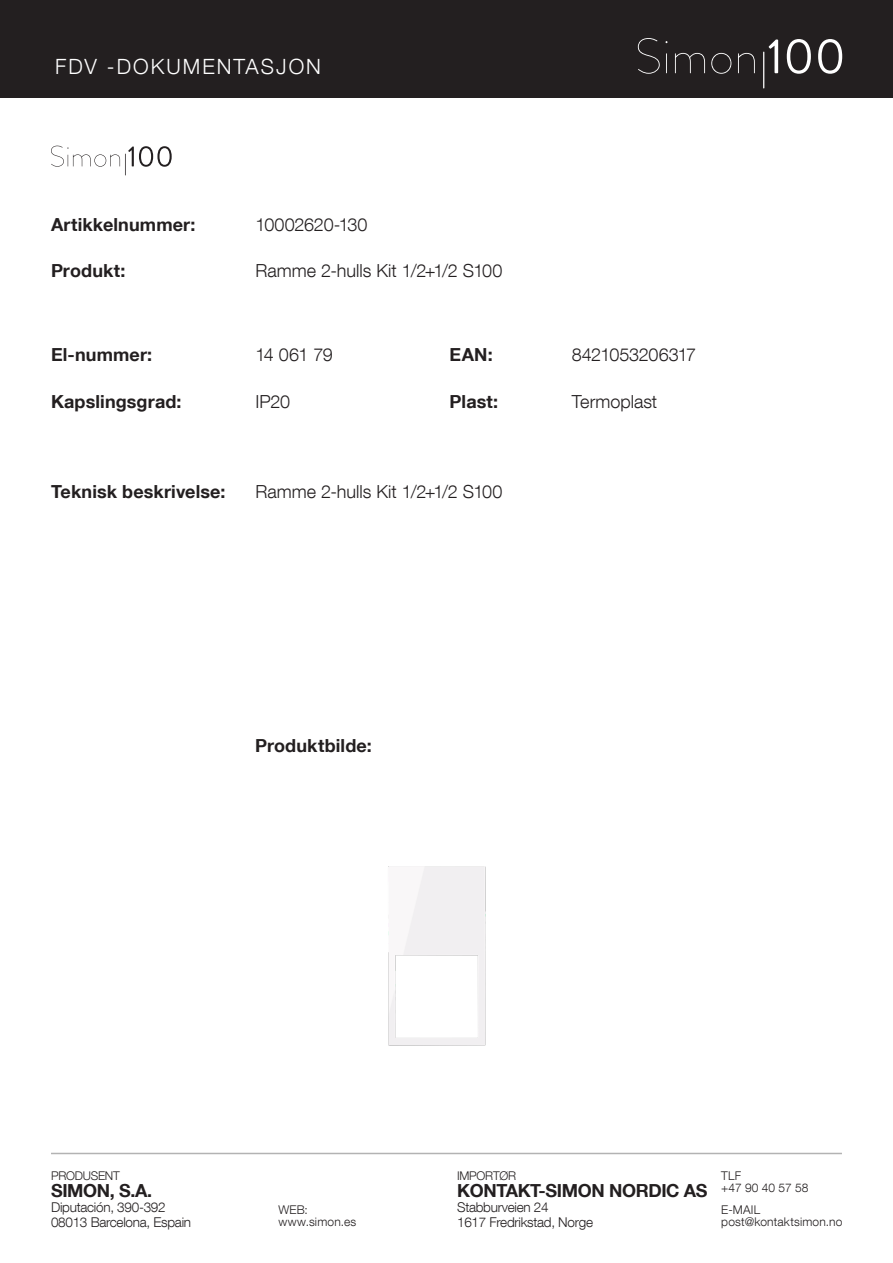
<style>
.page{position:relative;width:893px;height:1263px;background:#fff}
.page>*{position:absolute;margin:0;border:0;box-sizing:border-box;transform-origin:0 0}
.t1{font:300 21px "Helvetica Neue LT Com";letter-spacing:.095em;color:#fff}
.t2{font:700 18px "Helvetica Neue LT Com";letter-spacing:.005em;color:#231f20}
.t3{font:300 18px "Helvetica Neue LT Com";color:#231f20}
.t4{font:700 18px "Helvetica Neue LT Com";letter-spacing:-.02em;color:#231f20}
.t5{font:300 18px "Helvetica Neue LT Com";letter-spacing:-.02em;color:#231f20}
.t6{font:300 13.5px/15px "Helvetica Neue LT Com";letter-spacing:-.02em;color:#231f20}
.t7{font:300 12px/12px "Helvetica Neue LT Com";letter-spacing:.01em;color:#231f20}
.t8{font:300 12px "Helvetica Neue LT Com";letter-spacing:-.02em;color:#231f20}
</style>
<div class="page">
<div style="left:0;top:0;width:893px;height:98px;background:#231f20"></div>
<svg style="left:638px;top:38px;width:29px;height:36px"></svg>
<svg style="left:675px;top:53px;width:30px;height:20px"></svg>
<svg style="left:711px;top:53px;width:20px;height:21px"></svg>
<svg style="left:738px;top:53px;width:17px;height:20px"></svg>
<svg style="left:768px;top:40px;width:10px;height:33px"></svg>
<svg style="left:787px;top:39px;width:24px;height:35px"></svg>
<svg style="left:818px;top:39px;width:24px;height:35px"></svg>
<hr style="left:763px;top:52px;width:1px;height:36px;background:#fff">
<hr style="left:51px;top:1153px;width:791px;height:1px;background:#b3b3b3">
<svg style="left:51px;top:146px;width:121px;height:29px"></svg>
<img style="left:388px;top:866px;width:98px;height:180px">
<p class="t1" style="left:55px;top:53px;width:267px">FDV -DOKUMENTASJON</p>
<p class="t2" style="left:51px;top:213px;width:146px">Artikkelnummer:</p>
<p class="t2" style="left:51px;top:259px;width:76px">Produkt:</p>
<p class="t3" style="left:255px;top:213px;width:113px">10002620-130</p>
<p class="t3" style="left:255px;top:260px;width:248px">Ramme 2-hulls Kit 1/2+1/2 S100</p>
<p class="t2" style="left:51px;top:343px;width:103px">El-nummer:</p>
<p class="t2" style="left:51px;top:390px;width:132px">Kapslingsgrad:</p>
<p class="t2" style="left:450px;top:390px;width:50px">Plast:</p>
<p class="t2" style="left:450px;top:343px;width:45px">EAN:</p>
<p class="t3" style="left:255px;top:344px;width:79px">14 061 79</p>
<p class="t3" style="left:255px;top:390px;width:36px">IP20</p>
<p class="t3" style="left:572px;top:390px;width:87px">Termoplast</p>
<p class="t5" style="left:572px;top:344px;width:126px">8421053206317</p>
<p class="t2" style="left:51px;top:480px;width:176px">Teknisk beskrivelse:</p>
<p class="t3" style="left:255px;top:481px;width:248px">Ramme 2-hulls Kit 1/2+1/2 S100</p>
<p class="t2" style="left:255px;top:734px;width:118px">Produktbilde:</p>
<p class="t8" style="left:51px;top:1168px;width:70px">PRODUSENT</p>
<p class="t2" style="left:51px;top:1179px;width:103px">SIMON, S.A.</p>
<p class="t6" style="left:51px;top:1199px;width:142px">Diputación, 390-392<br>08013 Barcelona, Espain</p>
<p class="t8" style="left:457px;top:1168px;width:61px">IMPORTØR</p>
<p class="t4" style="left:457px;top:1179px;width:252px">KONTAKT-SIMON NORDIC AS</p>
<p class="t6" style="left:457px;top:1199px;width:137px">Stabburveien 24<br>1617 Fredrikstad, Norge</p>
<p class="t7" style="left:721px;top:1169px;width:89px">TLF<br>+47 90 40 57 58</p>
<p class="t7" style="left:279px;top:1203px;width:79px">WEB: www.simon.es</p>
<p class="t7" style="left:721px;top:1203px;width:123px">E-MAIL post@kontaktsimon.no</p>
</div>
